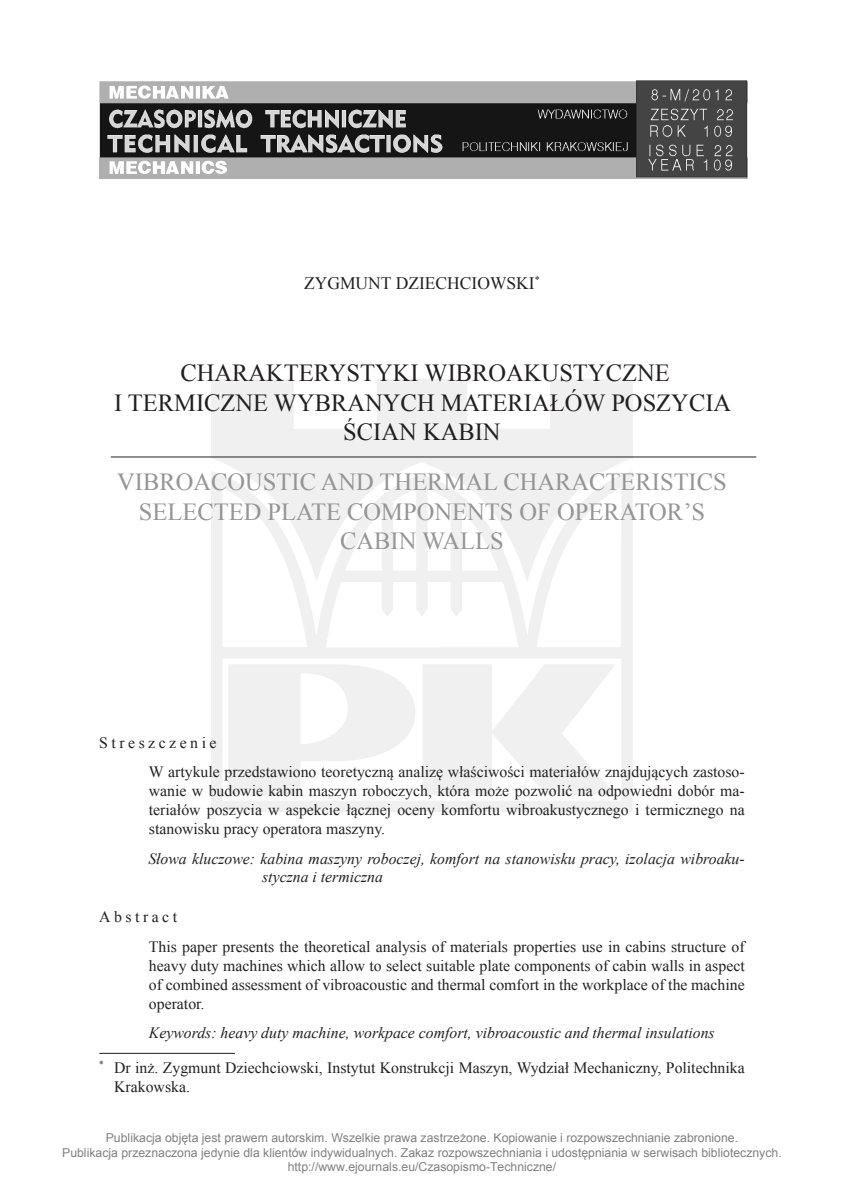
<style>
.page{position:relative;width:844px;height:1191px;background:#fff}
.page>*{position:absolute;margin:0;border:0;box-sizing:border-box;transform-origin:0 0}
.tytul_artukulu_angie{font:24.5px/29.4px "Times New Roman";color:#939598;text-align:center}
.tytul_artykulu{font:24.5px/29.4px "Times New Roman";color:#231f20;text-align:center}
.autor{font:17.5px "Times New Roman";color:#231f20}
.streszczenie_tekst{font:15.75px/18.9px "Times New Roman";color:#231f20;text-align:justify}
.slowa_kluczowe{font:italic 15.75px/18.9px "Times New Roman";color:#231f20}
.przypis_cz{font:15.75px/18.9px "Times New Roman";color:#231f20}
.streszczenie{font:15.75px "Times New Roman";letter-spacing:.22em;color:#231f20}
.t1{font:12.25px/14.7px "Arial";color:#808080;text-align:center}
</style>
<div class="page">
<svg style="left:211px;top:379px;width:421px;height:433px;fill:#eff0ef"></svg>
<hr style="left:111px;top:456px;width:645px;height:1px;background:#231f20">
<hr style="left:99px;top:1053px;width:136px;height:1px;background:#231f20">
<img style="left:99px;top:81px;width:648px;height:98px">
<p class="autor" style="left:304px;top:271px;width:237px">ZYGMUNT DZIECHCIOWSKI<sup>*</sup></p>
<p class="tytul_artykulu" style="left:114px;top:358px;width:618px">CHARAKTERYSTYKI WIBROAKUSTYCZNE<br>I TERMICZNE WYBRANYCH MATERIAŁÓW POSZYCIA<br>ŚCIAN KABIN</p>
<p class="tytul_artukulu_angie" style="left:117px;top:467px;width:611px">VIBROACOUSTIC AND THERMAL CHARACTERISTICS<br>SELECTED PLATE COMPONENTS OF OPERATOR’S<br>CABIN WALLS</p>
<p class="streszczenie" style="left:99px;top:732px;width:119px">Streszczenie</p>
<p class="streszczenie_tekst" style="left:149px;top:762px;width:597px">W artykule przedstawiono teoretyczną analizę właściwości materiałów znajdujących zastoso&shy;wanie w budowie kabin maszyn roboczych, która może pozwolić na odpowiedni dobór ma&shy;teriałów poszycia w aspekcie łącznej oceny komfortu wibroakustycznego i termicznego na stanowisku pracy operatora maszyny.</p>
<p class="slowa_kluczowe" style="left:262px;top:848px;width:484px;text-indent:-114px">Słowa kluczowe: kabina maszyny roboczej, komfort na stanowisku pracy, izolacja wibroaku&shy;styczna i termiczna</p>
<p class="streszczenie" style="left:99px;top:906px;width:79px">Abstract</p>
<p class="streszczenie_tekst" style="left:149px;top:936px;width:597px">This paper presents the theoretical analysis of materials properties use in cabins structure of heavy duty machines which allow to select suitable plate components of cabin walls in aspect of combined assessment of vibroacoustic and thermal comfort in the workplace of the machine operator.</p>
<p class="slowa_kluczowe" style="left:149px;top:1022px;width:567px">Keywords: heavy duty machine, workpace comfort, vibroacoustic and thermal insulations</p>
<p class="przypis_cz" style="left:114px;top:1057px;width:631px;text-indent:-15px"><sup>*</sup> Dr inż. Zygmunt Dziechciowski, Instytut Konstrukcji Maszyn, Wydział Mechaniczny, Politechnika<br>Krakowska.</p>
<p class="t1" style="left:62px;top:1130px;width:721px">Publikacja objęta jest prawem autorskim. Wszelkie prawa zastrzeżone. Kopiowanie i rozpowszechnianie zabronione.<br>Publikacja przeznaczona jedynie dla klientów indywidualnych. Zakaz rozpowszechniania i udostępniania w serwisach bibliotecznych. http://www.ejournals.eu/Czasopismo-Techniczne/</p>
</div>
